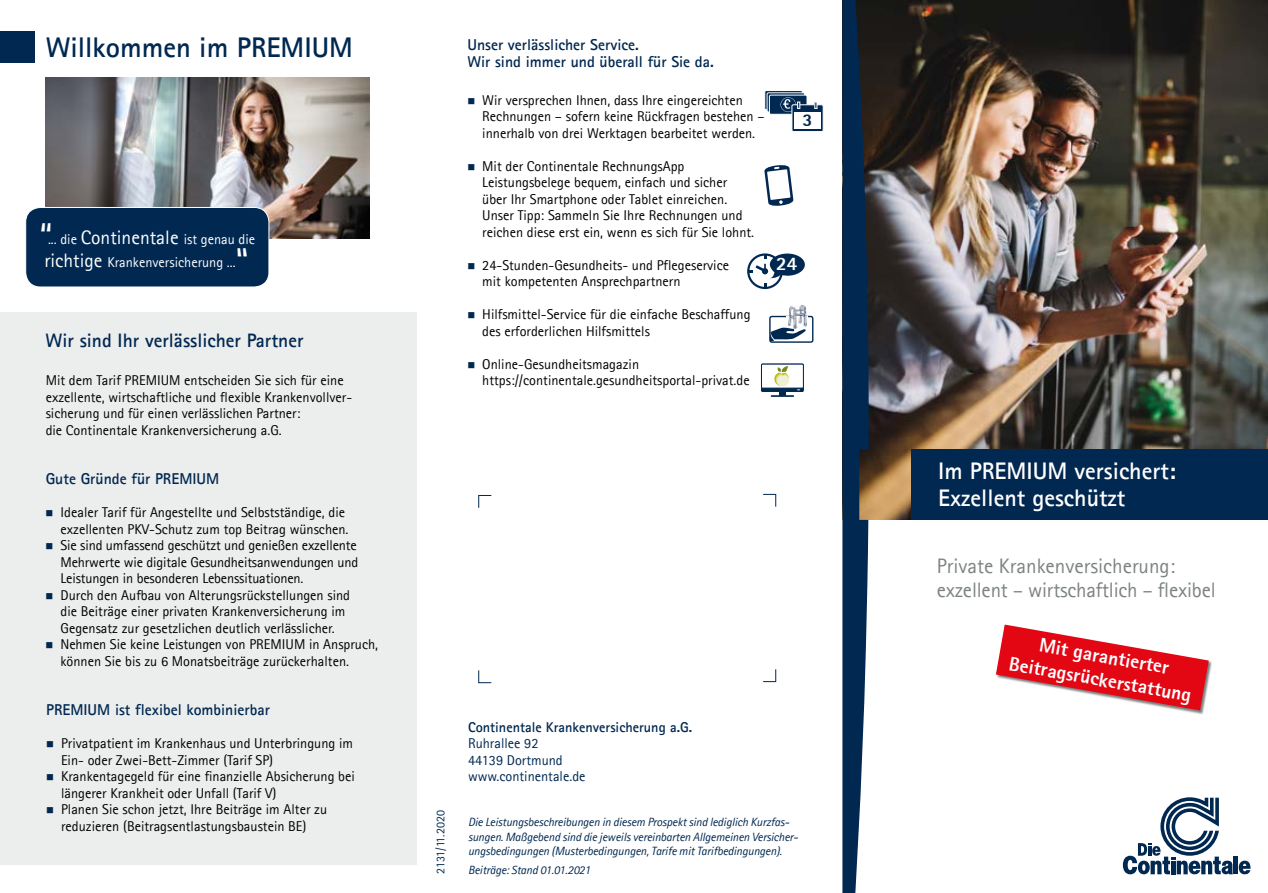
<style>
.page{position:relative;width:1268px;height:893px;background:#fff}
.page>*{position:absolute;margin:0;border:0;box-sizing:border-box;transform-origin:0 0}
.t1{font:37.5px "Agfa Rotis Sans Serif";color:#fff}
.t2{font:700 28.5px "Agfa Rotis Sans Serif";color:#002851}
.t3{font:700 24px/26.8px "Agfa Rotis Sans Serif";color:#fff}
.t4{font:21px/24px "Agfa Rotis Sans Serif";letter-spacing:-.01em;color:#7d8282}
.t5{font:800 19.5px/23.4px "Agfa Rotis Sans Serif";color:#fff;text-align:center}
.t6{font:700 19.5px "Agfa Rotis Sans Serif";color:#002851}
.t7{font:800 19.05px "Agfa Rotis Sans Serif";color:#fff}
.t8{font:800 18px "Agfa Rotis Sans Serif";color:#002851}
.t9{font:700 15.75px/17.1px "Agfa Rotis Sans Serif";color:#002851}
.t10{font:14.25px/16.5px "Agfa Rotis Sans Serif";color:#000}
.t11{font:14.25px/23.4px "Agfa Rotis Sans Serif";color:#fff}
.t12{font:14.25px/16.5px "Agfa Rotis Sans Serif";color:#002851}
.t13{font:700 14.25px "Agfa Rotis Sans Serif";color:#002851}
.t14{font:italic 12px/14.4px "Agfa Rotis Sans Serif";letter-spacing:-.01em;color:#002851}
.t15{font:12px "Agfa Rotis Sans Serif";letter-spacing:-.02em;color:#002851}
.s1{font-size:19.5px}
</style>
<div class="page">
<img style="left:46px;top:78px;width:323px;height:161px">
<div style="left:0;top:312px;width:417px;height:553px;background:#eceded"></div>
<hr style="left:1233px;top:857px;width:4px;height:17px;background:#002851">
<svg style="left:1122px;top:797px;width:110px;height:77px"></svg>
<svg style="left:1238px;top:861px;width:12px;height:13px"></svg>
<svg style="left:478px;top:495px;width:13px;height:13px"></svg>
<svg style="left:763px;top:669px;width:13px;height:13px"></svg>
<svg style="left:763px;top:494px;width:13px;height:13px"></svg>
<svg style="left:478px;top:670px;width:13px;height:13px"></svg>
<div style="left:0;top:31px;width:34px;height:32px;background:#002851"></div>
<img style="left:868px;top:0;width:399px;height:520px">
<svg style="left:842px;top:0;width:26px;height:893px;background:#1b3a5a"></svg>
<div style="left:911px;top:450px;width:356px;height:70px;background:#002851"></div>
<div style="left:26px;top:207px;width:243px;height:80px;background:#002851;border-radius:15px"></div>
<div style="left:26px;top:207px;width:243px;height:80px;border:1px solid #fff;border-radius:15px"></div>
<div style="left:764px;top:90px;width:38px;height:20px;border:1px solid #fff"></div>
<div style="left:766px;top:92px;width:39px;height:20px;border:1px solid #fff"></div>
<div style="left:769px;top:95px;width:37px;height:19px;background:#002851"></div>
<div style="left:768px;top:95px;width:39px;height:20px;border:1px solid #fff"></div>
<div style="left:791px;top:105px;width:32px;height:27px;background:#002851"></div>
<div style="left:791px;top:104px;width:32px;height:28px;border:1px solid #fff"></div>
<div style="left:794px;top:112px;width:26px;height:17px;background:#fff"></div>
<svg style="left:775px;top:93px;width:25px;height:19px"></svg>
<svg style="left:814px;top:102px;width:3px;height:7px"></svg>
<div style="left:747px;top:253px;width:35px;height:36px;border:2px solid #002851;border-radius:50%"></div>
<svg style="left:748px;top:254px;width:56px;height:34px"></svg>
<svg style="left:764px;top:165px;width:29px;height:41px"></svg>
<div style="left:761px;top:364px;width:42px;height:27px;background:#002851"></div>
<div style="left:760px;top:364px;width:43px;height:28px;border:1px solid #002851"></div>
<div style="left:761px;top:364px;width:42px;height:24px;background:#fff"></div>
<div style="left:760px;top:364px;width:43px;height:25px;border:1px solid #002851"></div>
<hr style="left:770px;top:395px;width:24px;height:2px;background:#002851">
<svg style="left:773px;top:365px;width:16px;height:31px"></svg>
<div style="left:769px;top:316px;width:44px;height:27px;border:1px solid #002851;border-radius:2px"></div>
<svg style="left:786px;top:316px;width:22px;height:6px"></svg>
<img style="left:788px;top:305px;width:18px;height:23px">
<svg style="left:770px;top:328px;width:35px;height:14px"></svg>
<div style="left:995px;top:625px;width:217px;height:89px;background:#000;opacity:.5"></div>
<svg style="left:995px;top:625px;width:213px;height:85px"></svg>
<h2 class="t2" style="left:46px;top:29px;width:309px">Willkommen im PREMIUM</h2>
<h1 class="t1" style="left:40px;top:214px;width:15px">“</h1>
<p class="t11" style="left:44px;top:227px;width:212px">... die <span class="s1">Continentale</span> ist genau die <span class="s1">richtige</span> Krankenversicherung ...</p>
<h3 class="t6" style="left:45px;top:328px;width:260px">Wir sind Ihr verlässlicher Partner</h3>
<p class="t10" style="left:46px;top:372px;width:308px">Mit dem Tarif PREMIUM entscheiden Sie sich für eine exzellente, wirtschaftliche und flexible Krankenvollver&shy;sicherung und für einen verlässlichen Partner:<br>die Continentale Krankenversicherung a.G.</p>
<p class="t9" style="left:46px;top:470px;width:175px">Gute Gründe für PREMIUM</p>
<p class="t10" style="left:61px;top:504px;width:319px">Idealer Tarif für Angestellte und Selbstständige, die exzellenten PKV-Schutz zum top Beitrag wünschen.<br>Sie sind umfassend geschützt und genießen exzellente Mehrwerte wie digitale Gesundheitsanwendungen und Leistungen in besonderen Lebenssituationen.<br>Durch den Aufbau von Alterungsrückstellungen sind<br>die Beiträge einer privaten Krankenversicherung im Gegensatz zur gesetzlichen deutlich verlässlicher.<br>Nehmen Sie keine Leistungen von PREMIUM in Anspruch, können Sie bis zu 6 Monatsbeiträge zurückerhalten.</p>
<p class="t9" style="left:46px;top:701px;width:225px">PREMIUM ist flexibel kombinierbar</p>
<p class="t10" style="left:61px;top:735px;width:295px">Privatpatient im Krankenhaus und Unterbringung im Ein- oder Zwei-Bett-Zimmer (Tarif SP)<br>Krankentagegeld für eine finanzielle Absicherung bei längerer Krankheit oder Unfall (Tarif V)<br>Planen Sie schon jetzt, Ihre Beiträge im Alter zu reduzieren (Beitragsentlastungsbaustein BE)</p>
<p class="t9" style="left:467px;top:36px;width:248px">Unser verlässlicher Service.<br>Wir sind immer und überall für Sie da.</p>
<p class="t10" style="left:482px;top:92px;width:283px">Wir versprechen Ihnen, dass Ihre eingereichten<br>Rechnungen – sofern keine Rückfragen bestehen – innerhalb von drei Werktagen bearbeitet werden.</p>
<p class="t10" style="left:482px;top:158px;width:273px">Mit der Continentale RechnungsApp Leistungsbelege bequem, einfach und sicher über Ihr Smartphone oder Tablet einreichen.<br>Unser Tipp: Sammeln Sie Ihre Rechnungen und reichen diese erst ein, wenn es sich für Sie lohnt.</p>
<p class="t10" style="left:482px;top:257px;width:248px">24-Stunden-Gesundheits- und Pflegeservice mit kompetenten Ansprechpartnern</p>
<p class="t10" style="left:482px;top:306px;width:270px">Hilfsmittel-Service für die einfache Beschaffung des erforderlichen Hilfsmittels</p>
<p class="t10" style="left:482px;top:356px;width:269px">Online-Gesundheitsmagazin https://continentale.gesundheitsportal-privat.de</p>
<p class="t8" style="left:802px;top:109px;width:11px">3</p>
<h3 class="t7" style="left:776px;top:251px;width:23px">24</h3>
<p class="t15" style="left:433px;top:874px;width:65px;rotate:-90deg">2131/11.2020</p>
<p class="t13" style="left:468px;top:718px;width:226px">Continentale Krankenversicherung a.G.</p>
<p class="t12" style="left:468px;top:735px;width:119px">Ruhrallee 92<br>44139 Dortmund www.continentale.de</p>
<p class="t14" style="left:468px;top:815px;width:331px">Die Leistungsbeschreibungen in diesem Prospekt sind lediglich Kurzfas&shy;sungen. Maßgebend sind die jeweils vereinbarten Allgemeinen Versicher&shy;ungsbedingungen (Musterbedingungen, Tarife mit Tarifbedingungen).</p>
<p class="t14" style="left:468px;top:863px;width:124px">Beiträge: Stand 01.01.2021</p>
<h3 class="t3" style="left:937px;top:457px;width:239px">Im PREMIUM versichert:<br>Exzellent geschützt</h3>
<h3 class="t4" style="left:936px;top:553px;width:280px">Private Krankenversicherung: exzellent – wirtschaftlich – flexibel</h3>
<h3 class="t5" style="left:1015px;top:628px;width:186px;rotate:10deg">Mit garantierter<br>Beitragsrückerstattung</h3>
</div>
